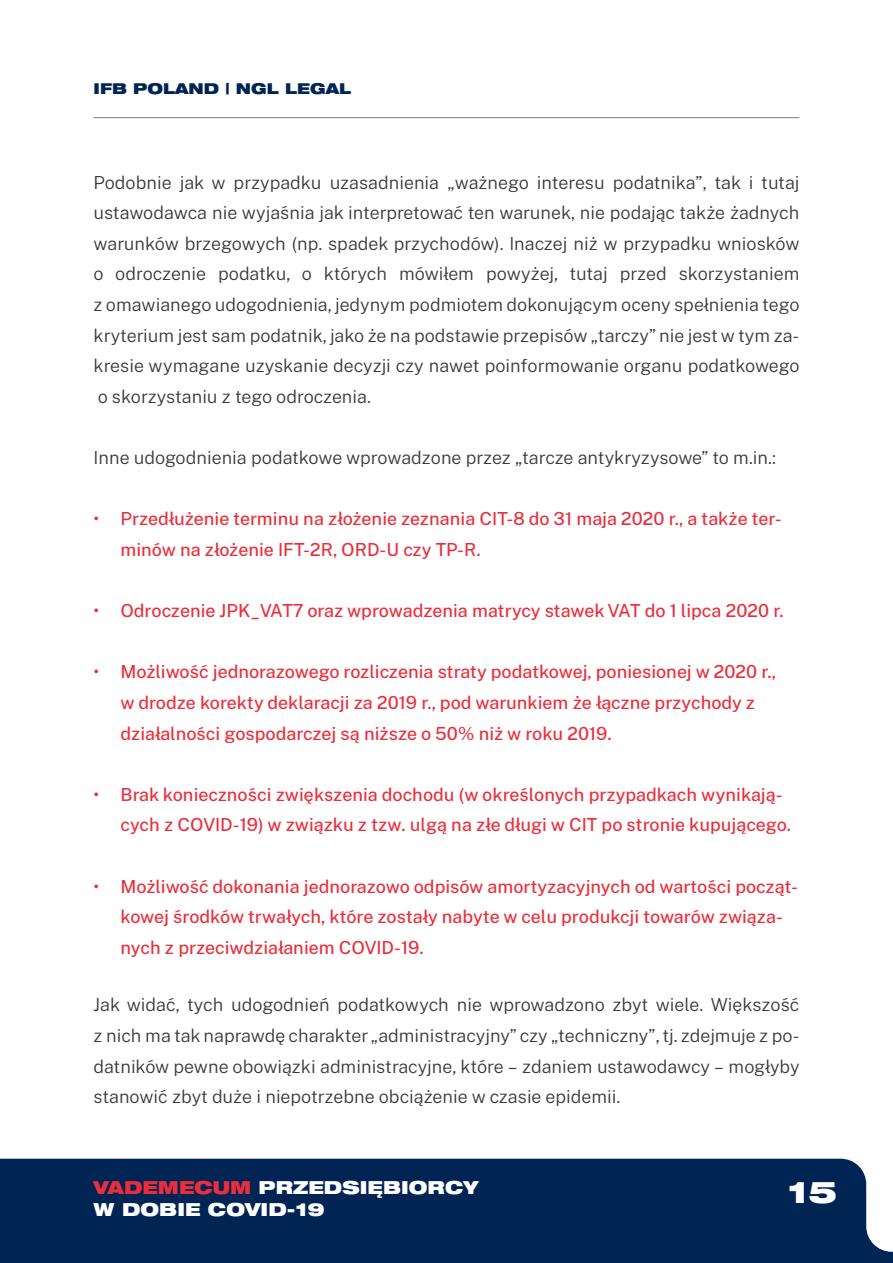
<style>
.page{position:relative;width:893px;height:1263px;background:#fff}
.page>*{position:absolute;margin:0;border:0;box-sizing:border-box;transform-origin:0 0}
.t1{font:900 expanded 30px "Helvetica Neue LT Pro";color:#fff}
.t2{font:300 18px/30.6px "Public Sans";color:#3a3a39;text-align:justify}
.t3{font:500 18px/30.6px "Public Sans";color:#eb2e3b}
.t4{font:900 expanded 18px/21.6px "Helvetica Neue LT Pro";letter-spacing:.005em;color:#fff}
.t5{font:900 expanded 15px "Helvetica Neue LT Pro";letter-spacing:.005em;color:#002554}
.s1{color:#eb2e3b}
</style>
<div class="page">
<div style="left:0;top:1159px;width:893px;height:104px;background:#002554"></div>
<hr style="left:94px;top:117px;width:705px;height:1px;background:#000">
<p class="t5" style="left:94px;top:78px;width:259px">IFB POLAND | NGL LEGAL</p>
<p class="t2" style="left:94px;top:167px;width:708px">Podobnie jak w przypadku uzasadnienia „ważnego interesu podatnika”, tak i tutaj ustawodawca nie wyjaśnia jak interpretować ten warunek, nie podając także żadnych warunków brzegowych (np. spadek przychodów). Inaczej niż w przypadku wniosków o odroczenie podatku, o których mówiłem powyżej, tutaj przed skorzystaniem z omawianego udogodnienia, jedynym podmiotem dokonującym oceny spełnienia tego kryterium jest sam podatnik, jako że na podstawie przepisów „tarczy” nie jest w tym za&shy;kresie wymagane uzyskanie decyzji czy nawet poinformowanie organu podatkowego o skorzystaniu z tego odroczenia.</p>
<p class="t2" style="left:94px;top:442px;width:684px">Inne udogodnienia podatkowe wprowadzone przez „tarcze antykryzysowe” to m.in.:</p>
<p class="t3" style="left:121px;top:503px;width:663px;text-indent:-27px">• Przedłużenie terminu na złożenie zeznania CIT-8 do 31 maja 2020 r., a także ter&shy;minów na złożenie IFT-2R, ORD-U czy TP-R.</p>
<p class="t3" style="left:94px;top:595px;width:692px">• Odroczenie JPK_VAT7 oraz wprowadzenia matrycy stawek VAT do 1 lipca 2020 r.</p>
<p class="t3" style="left:121px;top:656px;width:657px;text-indent:-27px">• Możliwość jednorazowego rozliczenia straty podatkowej, poniesionej w 2020 r., w drodze korekty deklaracji za 2019 r., pod warunkiem że łączne przychody z działalności gospodarczej są niższe o 50% niż w roku 2019.</p>
<p class="t3" style="left:121px;top:779px;width:672px;text-indent:-27px">• Brak konieczności zwiększenia dochodu (w określonych przypadkach wynikają&shy;cych z COVID-19) w związku z tzw. ulgą na złe długi w CIT po stronie kupującego.</p>
<p class="t3" style="left:121px;top:870px;width:679px;text-indent:-27px">• Możliwość dokonania jednorazowo odpisów amortyzacyjnych od wartości począt&shy;kowej środków trwałych, które zostały nabyte w celu produkcji towarów związa&shy;nych z przeciwdziałaniem COVID-19.</p>
<p class="t2" style="left:94px;top:989px;width:708px">Jak widać, tych udogodnień podatkowych nie wprowadzono zbyt wiele. Większość z nich ma tak naprawdę charakter „administracyjny” czy „techniczny”, tj. zdejmuje z po&shy;datników pewne obowiązki administracyjne, które – zdaniem ustawodawcy – mogłyby stanowić zbyt duże i niepotrzebne obciążenie w czasie epidemii.</p>
<p class="t4" style="left:94px;top:1176px;width:386px"><span class="s1">VADEMECUM</span> PRZEDSIĘBIORCY<br>W DOBIE COVID-19</p>
<h1 class="t1" style="left:788px;top:1172px;width:51px">15</h1>
</div>
